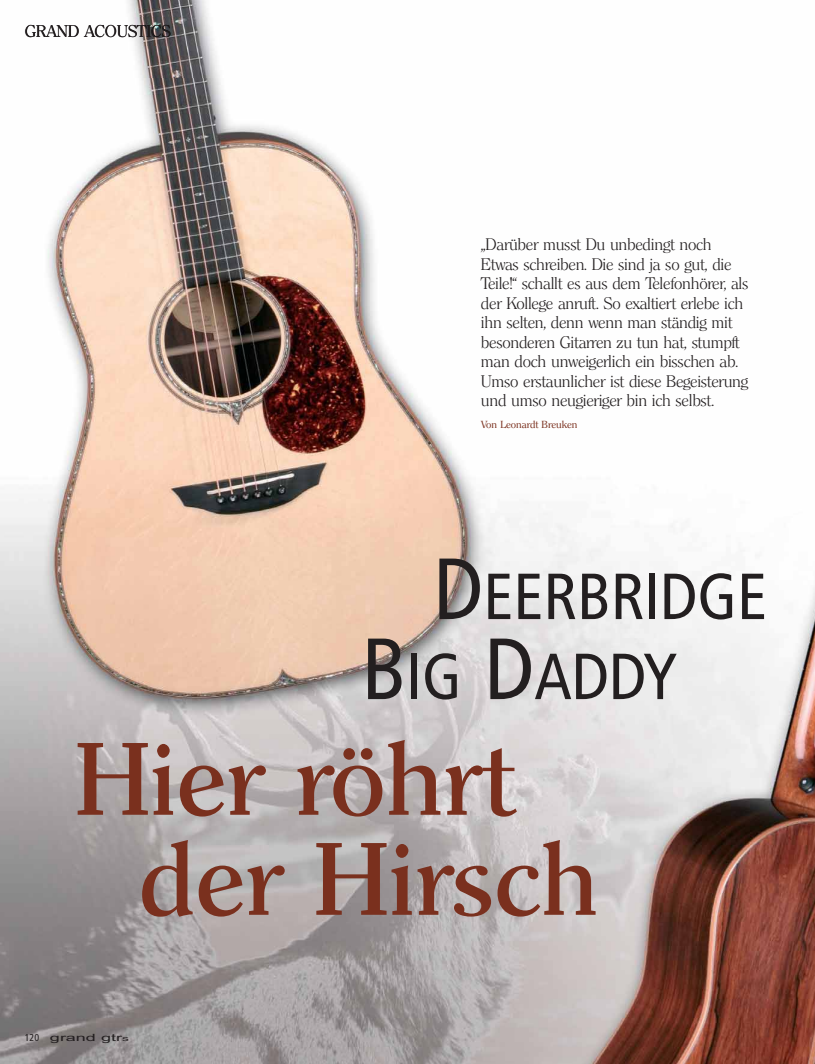
<style>
.page{position:relative;width:815px;height:1064px;background:#fff}
.page>*{position:absolute;margin:0;border:0;box-sizing:border-box;transform-origin:0 0}
.t1{font:500 100px/100px "Clerface";color:#7a301e}
.t2{font:condensed 65px/80px "Frutiger";color:#231f20}
.t3{font:300 16.25px/19.5px "Clerface";letter-spacing:-.015em;color:#231f20}
.t4{font:16.25px "Clerface";color:#231f20}
.t5{font:10px "Clerface";color:#7a301e}
.t6{font:10px "Arial";color:#231f20;scale:1.8 1}
.s1{font-size:86.62px}
.s2{font-family:"Frutiger";font-stretch:condensed}
.s3{font-size:7.5px}
</style>
<div class="page">
<img style="left:0;top:0;width:815px;height:1064px">
<img style="left:18px;top:17px;width:341px;height:60px">
<img style="left:25px;top:25px;width:112px;height:12px">
<p class="t4" style="left:25px;top:23px;width:148px">GRAND ACOUSTICS</p>
<p class="t3" style="left:481px;top:235px;width:269px">„Darüber musst Du unbedingt noch Etwas schreiben. Die sind ja so gut, die Teile!“ schallt es aus dem Telefonhörer, als der Kollege anruft. So exaltiert erlebe ich ihn selten, denn wenn man ständig mit besonderen Gitarren zu tun hat, stumpft man doch unweigerlich ein bisschen ab.<br>Umso erstaunlicher ist diese Begeisterung und umso neugieriger bin ich selbst.</p>
<p class="t5" style="left:481px;top:419px;width:98px">Von Leonardt Breuken</p>
<h2 class="t2" style="left:361px;top:561px;width:407px;text-indent:72px"><span class="s1">D</span>EERBRIDGE<br><span class="s1">B</span>IG <span class="s1">D</span>ADDY</h2>
<h1 class="t1" style="left:139px;top:730px;width:461px;text-indent:-64px">Hier röhrt der Hirsch</h1>
<p class="t6" style="left:25px;top:1033px;width:59px"><span class="s2">120</span> grand gtr<span class="s3">s</span></p>
</div>
